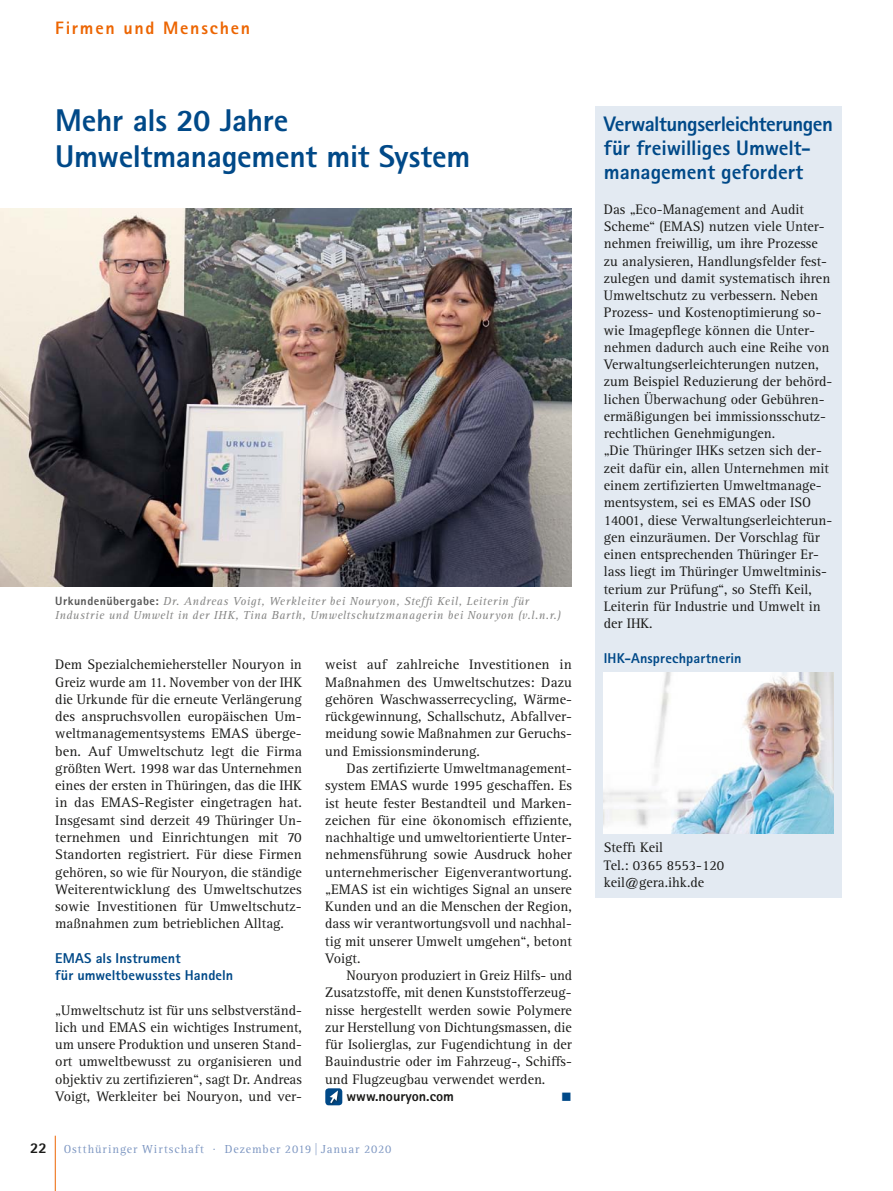
<style>
.page{position:relative;width:893px;height:1191px;background:#fff}
.page>*{position:absolute;margin:0;border:0;box-sizing:border-box;transform-origin:0 0}
.t1{font:800 31.5px/36px "Agfa Rotis Sans Serif";letter-spacing:-.01em;color:#004988}
.t2{font:800 21px/24px "Agfa Rotis Sans Serif";letter-spacing:-.01em;color:#004988}
.t3{font:800 18px "Agfa Rotis Sans Serif";letter-spacing:.095em;color:#ec6502}
.t4{font:14.25px/17.2px "Agfa Rotis Serif";color:#1a1a18;text-align:justify}
.t5{font:800 14.25px/17.2px "Agfa Rotis Sans Serif";letter-spacing:.005em;color:#004988}
.t6{font:800 14.25px "Agfa Rotis Sans Serif";color:#1a1a18}
.t7{font:14.25px "Wingdings";color:#004988}
.t8{font:italic 12px/14.4px "Agfa Rotis Serif";letter-spacing:.045em;color:#878786}
.t9{font:12px "Agfa Rotis Serif";letter-spacing:.08em;color:#7e97c2}
.s1{font-family:"Agfa Rotis Sans Serif";font-weight:800;font-style:normal;color:#565656}
.s2{font-family:"Agfa Rotis Sans Serif";font-weight:800;font-size:15px;color:#1a1a18}
</style>
<div class="page">
<hr style="left:55px;top:1135px;width:1px;height:56px;background:#ec6502">
<div style="left:325px;top:1088px;width:17px;height:17px;background:#004988;border-radius:3px"></div>
<div style="left:329px;top:1089px;width:12px;height:17px;background:#1a1a18;opacity:.5"></div>
<svg style="left:330px;top:1090px;width:8px;height:13px"></svg>
<img style="left:0;top:208px;width:572px;height:379px">
<div style="left:595px;top:106px;width:247px;height:791px;background:#e3eaf2"></div>
<img style="left:604px;top:672px;width:229px;height:161px">
<p class="t3" style="left:55px;top:16px;width:196px">Firmen und Menschen</p>
<h1 class="t1" style="left:55px;top:102px;width:417px">Mehr als 20 Jahre<br>Umweltmanagement mit System</h1>
<h2 class="t2" style="left:604px;top:112px;width:231px">Verwaltungserleichterungen für freiwilliges Umwelt&shy;management gefordert</h2>
<p class="t4" style="left:604px;top:201px;width:230px;text-align:left">Das „Eco-Management and Audit Scheme“ (EMAS) nutzen viele Unter&shy;nehmen freiwillig, um ihre Prozesse zu analysieren, Handlungsfelder fest&shy;zulegen und damit systematisch ihren Umweltschutz zu verbessern. Neben Prozess- und Kostenoptimierung so&shy;wie Imagepflege können die Unter&shy;nehmen dadurch auch eine Reihe von Verwaltungserleichterungen nutzen, zum Beispiel Reduzierung der behörd&shy;lichen Überwachung oder Gebühren&shy;ermäßigungen bei immissionsschutz&shy;rechtlichen Genehmigungen.<br>„Die Thüringer IHKs setzen sich der&shy;zeit dafür ein, allen Unternehmen mit einem zertifizierten Umweltmanage&shy;mentsystem, sei es EMAS oder ISO 14001, diese Verwaltungserleichterun&shy;gen einzuräumen. Der Vorschlag für einen entsprechenden Thüringer Er&shy;lass liegt im Thüringer Umweltminis&shy;terium zur Prüfung“, so Steffi Keil, Leiterin für Industrie und Umwelt in der IHK.</p>
<p class="t5" style="left:604px;top:649px;width:139px">IHK-Ansprechpartnerin</p>
<p class="t8" style="left:55px;top:594px;width:507px"><span class="s1">Urkundenübergabe:</span> Dr. Andreas Voigt, Werkleiter bei Nouryon, Steffi Keil, Leiterin für<br>Industrie und Umwelt in der IHK, Tina Barth, Umweltschutzmanagerin bei Nouryon (v.l.n.r.)</p>
<p class="t4" style="left:55px;top:656px;width:248px">Dem Spezialchemiehersteller Nouryon in Greiz wurde am 11. November von der IHK die Urkunde für die erneute Verlängerung des anspruchsvollen europäischen Um&shy;weltmanagementsystems EMAS überge&shy;ben. Auf Umweltschutz legt die Firma größten Wert. 1998 war das Unternehmen eines der ersten in Thüringen, das die IHK in das EMAS-Register eingetragen hat.<br>Insgesamt sind derzeit 49 Thüringer Un&shy;ternehmen und Einrichtungen mit 70<br>Standorten registriert. Für diese Firmen gehören, so wie für Nouryon, die ständige Weiterentwicklung des Umweltschutzes sowie Investitionen für Umweltschutz&shy;maßnahmen zum betrieblichen Alltag.</p>
<p class="t5" style="left:55px;top:949px;width:180px">EMAS als Instrument<br>für umweltbewusstes Handeln</p>
<p class="t4" style="left:55px;top:1001px;width:248px">„Umweltschutz ist für uns selbstverständ&shy;lich und EMAS ein wichtiges Instrument, um unsere Produktion und unseren Stand&shy;ort umweltbewusst zu organisieren und objektiv zu zertifizieren“, sagt Dr. Andreas Voigt, Werkleiter bei Nouryon, und ver-</p>
<p class="t4" style="left:325px;top:656px;width:248px">weist auf zahlreiche Investitionen in Maßnahmen des Umweltschutzes: Dazu gehören Waschwasserrecycling, Wärme&shy;rückgewinnung, Schallschutz, Abfallver&shy;meidung sowie Maßnahmen zur Geruchs&shy;und Emissionsminderung.</p>
<p class="t4" style="left:325px;top:760px;width:248px;text-indent:21px">Das zertifizierte Umweltmanagement&shy;system EMAS wurde 1995 geschaffen. Es ist heute fester Bestandteil und Marken&shy;zeichen für eine ökonomisch effiziente, nachhaltige und umweltorientierte Unter&shy;nehmensführung sowie Ausdruck hoher unternehmerischer Eigenverantwortung. „EMAS ist ein wichtiges Signal an unsere Kunden und an die Menschen der Region, dass wir verantwortungsvoll und nachhal&shy;tig mit unserer Umwelt umgehen“, betont Voigt.</p>
<p class="t4" style="left:325px;top:967px;width:248px;text-indent:21px">Nouryon produziert in Greiz Hilfs- und Zusatzstoffe, mit denen Kunststofferzeug&shy;nisse hergestellt werden sowie Polymere zur Herstellung von Dichtungsmassen, die für Isolierglas, zur Fugendichtung in der Bauindustrie oder im Fahrzeug-, Schiffs&shy;und Flugzeugbau verwendet werden.</p>
<p class="t6" style="left:347px;top:1087px;width:109px">www.nouryon.com</p>
<p class="t7" style="left:561px;top:1089px;width:12px">■</p>
<p class="t4" style="left:604px;top:839px;width:122px;text-align:left">Steffi Keil<br>Tel.: 0365 8553-120 keil@gera.ihk.de</p>
<p class="t9" style="left:30px;top:1141px;width:363px"><span class="s2">22</span> Ostthüringer Wirtschaft · Dezember 2019 | Januar 2020</p>
</div>
